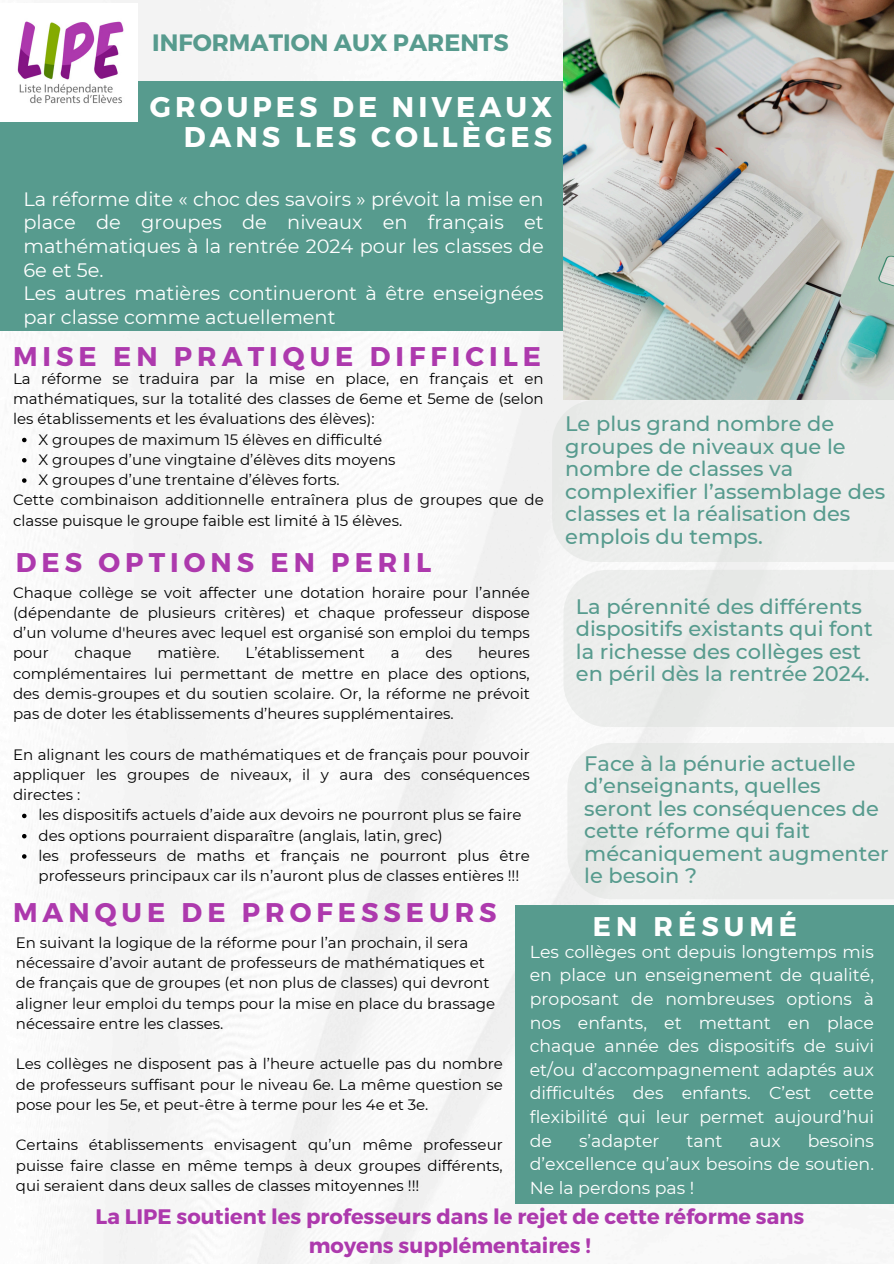
<style>
.page{position:relative;width:894px;height:1264px;background:#fff}
.page>*{position:absolute;margin:0;border:0;box-sizing:border-box;transform-origin:0 0}
.t1{font:700 28.5px/30.3px "Montserrat";letter-spacing:.14em;color:#fff;text-align:right}
.t2{font:700 27px "Montserrat";letter-spacing:.185em;color:#ad39ad}
.t3{font:700 27px "Montserrat";letter-spacing:.185em;color:#fff}
.t4{font:700 23.7px "Montserrat";color:#579b8e}
.t5{font:500 21px/22.5px "Montserrat";color:#579b8e}
.t6{font:700 21px/29.2px "Montserrat";color:#ad39ad;text-align:center}
.t7{font:19.35px/23.7px "Montserrat";color:#fff;text-align:justify}
.t8{font:17.25px/23.7px "Montserrat";color:#fff;text-align:justify}
.t9{font:15px/20.2px "Montserrat";color:#000;text-align:justify}
</style>
<div class="page">
<img style="left:22px;top:0;width:871px;height:1263px">
<div style="left:0;top:82px;width:614px;height:249px;background:#579b8e"></div>
<img style="left:563px;top:0;width:330px;height:400px">
<div style="left:552px;top:400px;width:341px;height:162px;background:#ecedec"></div>
<div style="left:514px;top:905px;width:379px;height:298px;background:#579b8e"></div>
<img style="left:0;top:3px;width:137px;height:119px">
<svg style="left:22px;top:438px;width:5px;height:4px"></svg>
<svg style="left:22px;top:458px;width:5px;height:4px"></svg>
<svg style="left:22px;top:478px;width:5px;height:5px"></svg>
<div style="left:563px;top:570px;width:330px;height:157px;background:#ecedec"></div>
<svg style="left:22px;top:813px;width:5px;height:5px"></svg>
<svg style="left:22px;top:834px;width:5px;height:4px"></svg>
<svg style="left:22px;top:854px;width:5px;height:4px"></svg>
<div style="left:567px;top:742px;width:326px;height:157px;background:#ebedeb"></div>
<h4 class="t4" style="left:152px;top:27px;width:358px">INFORMATION AUX PARENTS</h4>
<h2 class="t1" style="left:150px;top:90px;width:403px">GROUPES DE NIVEAUX<br>DANS LES COLLÈGES</h2>
<h1 class="t7" style="left:23px;top:187px;width:521px">La réforme dite « choc des savoirs » prévoit la mise en place de groupes de niveaux en français et mathématiques à la rentrée 2024 pour les classes de 6e et 5e.</h1>
<p class="t7" style="left:23px;top:281px;width:521px">Les autres matières continueront à être enseignées par classe comme actuellement</p>
<h1 class="t2" style="left:13px;top:338px;width:529px">MISE EN PRATIQUE DIFFICILE</h1>
<p class="t9" style="left:13px;top:368px;width:532px">La réforme se traduira par la mise en place, en français et en mathématiques, sur la totalité des classes de 6eme et 5eme de (selon les établissements et les évaluations des élèves):</p>
<p class="t9" style="left:39px;top:429px;width:345px">X groupes de maximum 15 élèves en difficulté</p>
<p class="t9" style="left:39px;top:449px;width:358px">X groupes d’une vingtaine d’élèves dits moyens</p>
<p class="t9" style="left:39px;top:469px;width:303px">X groupes d’une trentaine d’élèves forts.</p>
<p class="t9" style="left:13px;top:490px;width:532px">Cette combinaison additionnelle entraînera plus de groupes que de classe puisque le groupe faible est limité à 15 élèves.</p>
<p class="t2" style="left:16px;top:544px;width:417px">DES OPTIONS EN PERIL</p>
<p class="t9" style="left:13px;top:582px;width:518px">Chaque collège se voit affecter une dotation horaire pour l’année (dépendante de plusieurs critères) et chaque professeur dispose d’un volume d'heures avec lequel est organisé son emploi du temps pour</p>
<p class="t9" style="left:75px;top:643px;width:58px">chaque</p>
<p class="t9" style="left:157px;top:643px;width:64px">matière.</p>
<p class="t9" style="left:245px;top:643px;width:121px">L’établissement</p>
<p class="t9" style="left:390px;top:643px;width:10px">a</p>
<p class="t9" style="left:425px;top:643px;width:28px">des</p>
<p class="t9" style="left:13px;top:643px;width:518px;text-indent:465px">heures complémentaires lui permettant de mettre en place des options, des demis-groupes et du soutien scolaire. Or, la réforme ne prévoit pas de doter les établissements d’heures supplémentaires.</p>
<p class="t9" style="left:13px;top:744px;width:518px">En alignant les cours de mathématiques et de français pour pouvoir appliquer les groupes de niveaux, il y aura des conséquences directes :</p>
<h3 class="t9" style="left:39px;top:805px;width:484px">les dispositifs actuels d’aide aux devoirs ne pourront plus se faire</h3>
<h1 class="t9" style="left:39px;top:825px;width:405px">des options pourraient disparaître (anglais, latin, grec)</h1>
<h1 class="t9" style="left:39px;top:845px;width:492px">les professeurs de maths et français ne pourront plus être professeurs principaux car ils n’auront plus de classes entières !!!</h1>
<p class="t5" style="left:565px;top:412px;width:321px">Le plus grand nombre de groupes de niveaux que le nombre de classes va complexifier l’assemblage des classes et la réalisation des emplois du temps.</p>
<h5 class="t5" style="left:575px;top:595px;width:298px">La pérennité des différents dispositifs existants qui font la richesse des collèges est en péril dès la rentrée 2024.</h5>
<p class="t5" style="left:584px;top:752px;width:306px">Face à la pénurie actuelle d’enseignants, quelles seront les conséquences de cette réforme qui fait mécaniquement augmenter le besoin ?</p>
<h3 class="t2" style="left:13px;top:894px;width:485px">MANQUE DE PROFESSEURS</h3>
<p class="t9" style="left:16px;top:932px;width:481px;text-align:left">En suivant la logique de la réforme pour l’an prochain, il sera nécessaire d’avoir autant de professeurs de mathématiques et de français que de groupes (et non plus de classes) qui devront aligner leur emploi du temps pour la mise en place du brassage nécessaire entre les classes.</p>
<p class="t9" style="left:16px;top:1053px;width:488px">Les collèges ne disposent pas à l’heure actuelle pas du nombre de professeurs suffisant pour le niveau 6e. La même question se pose pour les 5e, et peut-être à terme pour les 4e et 3e.</p>
<p class="t9" style="left:16px;top:1134px;width:488px">Certains établissements envisagent qu’un même professeur puisse faire classe en même temps à deux groupes différents, qui seraient dans deux salles de classes mitoyennes !!!</p>
<h1 class="t3" style="left:592px;top:909px;width:206px">EN RÉSUMÉ</h1>
<p class="t8" style="left:529px;top:939px;width:345px">Les collèges ont depuis longtemps mis en place un enseignement de qualité, proposant de nombreuses options à nos enfants, et mettant en place chaque année des dispositifs de suivi et/ou d’accompagnement adaptés aux difficultés des enfants. C’est cette flexibilité qui leur permet aujourd’hui de</p>
<p class="t8" style="left:579px;top:1128px;width:82px">s’adapter</p>
<p class="t8" style="left:686px;top:1128px;width:37px">tant</p>
<p class="t8" style="left:749px;top:1128px;width:33px">aux</p>
<p class="t8" style="left:529px;top:1128px;width:345px;text-indent:278px">besoins d’excellence qu’aux besoins de soutien.<br>Ne la perdons pas !</p>
<h3 class="t6" style="left:95px;top:1200px;width:710px">La LIPE soutient les professeurs dans le rejet de cette réforme sans moyens supplémentaires !</h3>
</div>
